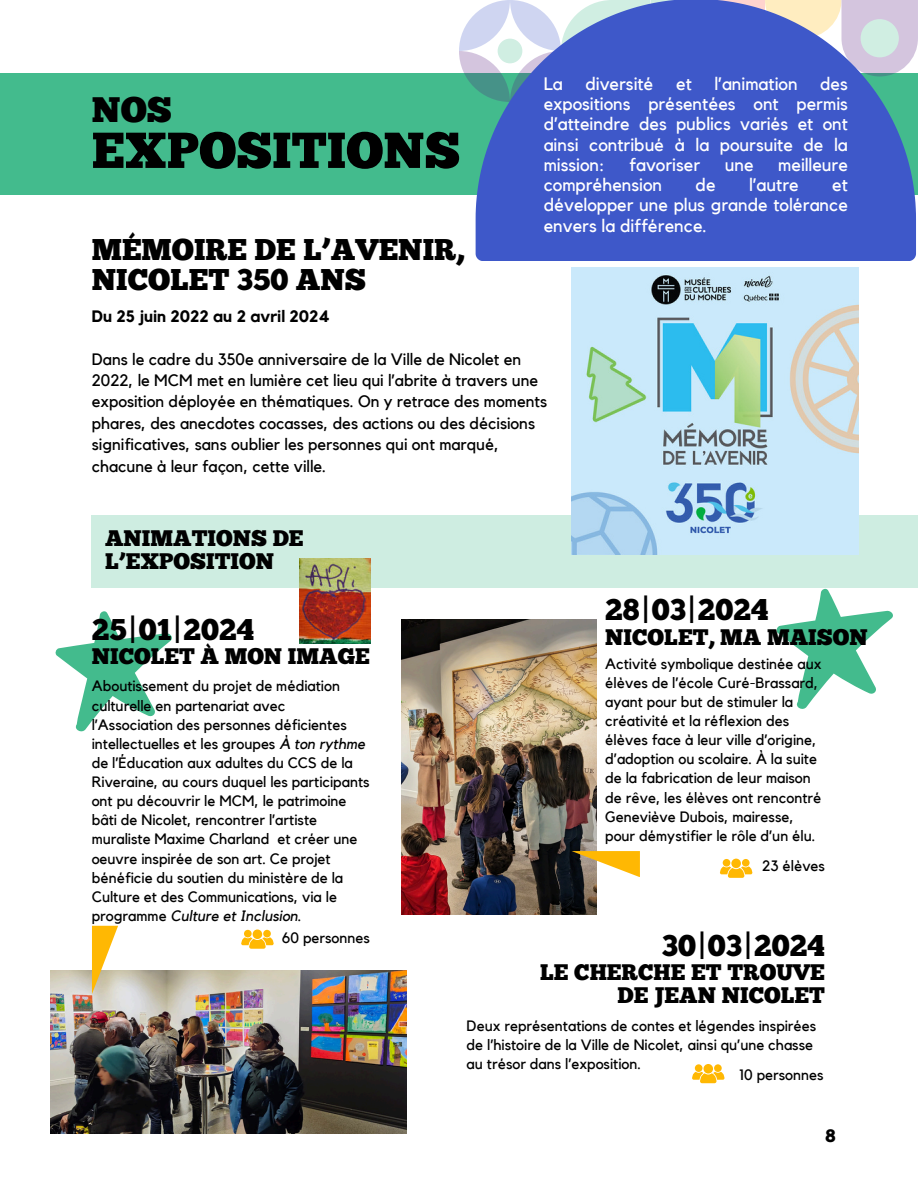
<style>
.page{position:relative;width:918px;height:1188px;background:#fff}
.page>*{position:absolute;margin:0;border:0;box-sizing:border-box;transform-origin:0 0}
.t1{font:50.4px "Chunk Five";color:#000}
.t2{font:35.4px "Chunk Five";color:#000}
.t3{font:30px/30.3px "Chunk Five";color:#000}
.t4{font:22.5px/22.5px "Chunk Five";color:#000}
.t5{font:18px/20.2px "Kollektif";color:#fff;text-align:justify}
.t6{font:18px "Chunk Five";color:#000}
.t7{font:16.5px/21.3px "Kollektif";color:#000}
.t8{font:700 16.5px "Kollektif";color:#000}
.t9{font:15px/19.2px "Kollektif";color:#000}
.s1{font-style:italic}
</style>
<div class="page">
<svg style="left:55px;top:611px;width:117px;height:121px"></svg>
<svg style="left:776px;top:588px;width:117px;height:121px"></svg>
<div style="left:92px;top:516px;width:826px;height:72px;background:#ceede1"></div>
<img style="left:51px;top:970px;width:356px;height:164px">
<img style="left:401px;top:620px;width:195px;height:295px">
<img style="left:299px;top:558px;width:71px;height:86px">
<div style="left:0;top:73px;width:918px;height:122px;background:#43bb8d"></div>
<svg style="left:459px;top:0;width:459px;height:89px"></svg>
<svg style="left:476px;top:0;width:440px;height:261px;background:#546eca"></svg>
<img style="left:572px;top:268px;width:287px;height:287px">
<div style="left:704px;top:1064px;width:9px;height:10px;background:#ffb803;border-radius:50%"></div>
<div style="left:695px;top:1064px;width:7px;height:8px;background:#ffb803;border-radius:50%"></div>
<div style="left:714px;top:1064px;width:8px;height:8px;background:#ffb803;border-radius:50%"></div>
<svg style="left:692px;top:1072px;width:32px;height:11px"></svg>
<div style="left:253px;top:929px;width:9px;height:10px;background:#ffb803;border-radius:50%"></div>
<div style="left:244px;top:930px;width:8px;height:7px;background:#ffb803;border-radius:50%"></div>
<div style="left:263px;top:930px;width:8px;height:7px;background:#ffb803;border-radius:50%"></div>
<svg style="left:241px;top:937px;width:33px;height:12px"></svg>
<div style="left:731px;top:859px;width:10px;height:9px;background:#ffb803;border-radius:50%"></div>
<div style="left:723px;top:859px;width:7px;height:8px;background:#ffb803;border-radius:50%"></div>
<div style="left:742px;top:859px;width:8px;height:8px;background:#ffb803;border-radius:50%"></div>
<svg style="left:720px;top:866px;width:32px;height:12px"></svg>
<svg style="left:572px;top:851px;width:68px;height:26px"></svg>
<svg style="left:92px;top:926px;width:26px;height:68px"></svg>
<h2 class="t2" style="left:92px;top:88px;width:82px">NOS</h2>
<h1 class="t1" style="left:92px;top:120px;width:370px">EXPOSITIONS</h1>
<h3 class="t3" style="left:92px;top:234px;width:374px">MÉMOIRE DE L’AVENIR,<br>NICOLET 350 ANS</h3>
<p class="t5" style="left:544px;top:73px;width:306px;text-indent:277px">des expositions présentées ont permis d’atteindre des publics variés et ont ainsi contribué à la poursuite de la mission:</p>
<p class="t5" style="left:544px;top:73px;width:21px">La</p>
<p class="t5" style="left:585px;top:73px;width:70px">diversité</p>
<p class="t5" style="left:676px;top:73px;width:17px">et</p>
<p class="t5" style="left:715px;top:73px;width:85px">l’animation</p>
<p class="t5" style="left:629px;top:154px;width:72px">favoriser</p>
<p class="t5" style="left:725px;top:154px;width:30px">une</p>
<p class="t5" style="left:778px;top:154px;width:71px">meilleure</p>
<p class="t5" style="left:544px;top:175px;width:120px">compréhension</p>
<p class="t5" style="left:696px;top:175px;width:21px">de</p>
<p class="t5" style="left:749px;top:175px;width:51px">l’autre</p>
<p class="t5" style="left:544px;top:175px;width:306px;text-indent:289px">et développer une plus grande tolérance envers la différence.</p>
<p class="t8" style="left:92px;top:306px;width:239px">Du 25 juin 2022 au 2 avril 2024</p>
<p class="t7" style="left:92px;top:348px;width:457px">Dans le cadre du 350e anniversaire de la Ville de Nicolet en 2022, le MCM met en lumière cet lieu qui l’abrite à travers une exposition déployée en thématiques. On y retrace des moments phares, des anecdotes cocasses, des actions ou des décisions significatives, sans oublier les personnes qui ont marqué, chacune à leur façon, cette ville.</p>
<h3 class="t4" style="left:105px;top:527px;width:200px">ANIMATIONS DE<br>L’EXPOSITION</h3>
<h3 class="t3" style="left:92px;top:614px;width:164px">25|01|2024</h3>
<h3 class="t4" style="left:92px;top:645px;width:280px">NICOLET À MON IMAGE</h3>
<p class="t9" style="left:92px;top:677px;width:279px">Aboutissement du projet de médiation culturelle en partenariat avec l’Association des personnes déficientes intellectuelles et les groupes <span class="s1">À ton rythme </span>de l’Éducation aux adultes du CCS de la Riveraine, au cours duquel les participants ont pu découvrir le MCM, le patrimoine bâti de Nicolet, rencontrer l’artiste muraliste Maxime Charland et créer une oeuvre inspirée de son art. Ce projet bénéficie du soutien du ministère de la Culture et des Communications, via le programme <span class="s1">Culture et Inclusion</span>.</p>
<p class="t9" style="left:282px;top:928px;width:89px">60 personnes</p>
<h3 class="t3" style="left:605px;top:594px;width:165px">28|03|2024</h3>
<h3 class="t4" style="left:605px;top:626px;width:264px">NICOLET, MA MAISON</h3>
<p class="t9" style="left:605px;top:654px;width:218px">Activité symbolique destinée aux élèves de l’école Curé-Brassard, ayant pour but de stimuler la créativité et la réflexion des élèves face à leur ville d’origine, d’adoption ou scolaire. À la suite de la fabrication de leur maison de rêve, les élèves ont rencontré<br>Geneviève Dubois, mairesse, pour démystifier le rôle d’un élu.</p>
<p class="t9" style="left:762px;top:856px;width:64px">23 élèves</p>
<h3 class="t3" style="left:662px;top:930px;width:165px">30|03|2024</h3>
<h3 class="t4" style="left:540px;top:961px;width:286px;text-align:right">LE CHERCHE ET TROUVE<br>DE JEAN NICOLET</h3>
<p class="t9" style="left:467px;top:1016px;width:351px">Deux représentations de contes et légendes inspirées de l’histoire de la Ville de Nicolet, ainsi qu’une chasse au trésor dans l’exposition.</p>
<p class="t9" style="left:740px;top:1065px;width:85px">10 personnes</p>
<p class="t6" style="left:826px;top:1125px;width:12px">8</p>
</div>
